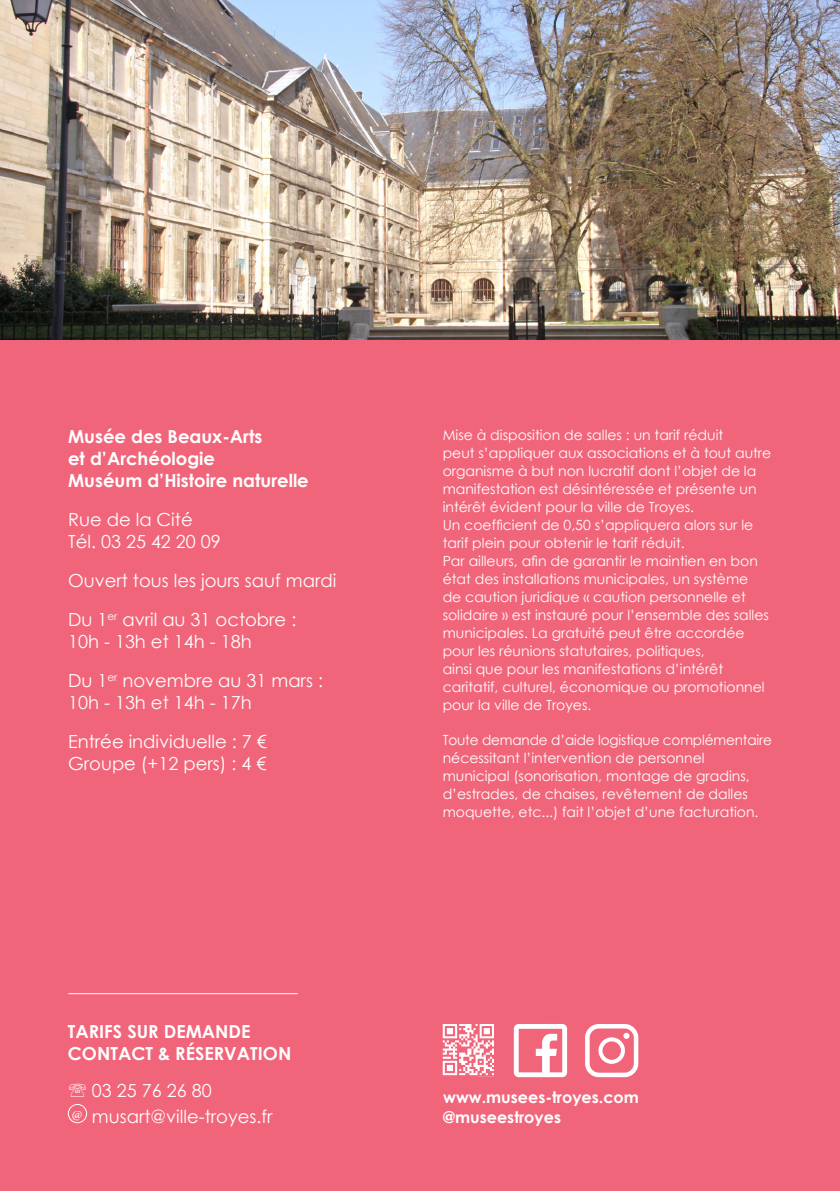
<style>
.page{position:relative;width:840px;height:1191px;background:#fff}
.page>*{position:absolute;margin:0;border:0;box-sizing:border-box;transform-origin:0 0}
.t1{font:18px/22px "Century Gothic";color:#fff}
.t2{font:700 18px/22px "Century Gothic";color:#fff}
.t3{font:700 16px "Century Gothic";color:#fff}
.t4{font:14px/18px "Century Gothic";color:#fff}
.t5{font:14px "Minion Pro";color:#fff}
</style>
<div class="page">
<img style="left:0;top:0;width:839px;height:340px">
<div style="left:0;top:340px;width:839px;height:851px;background:#f1657a"></div>
<div style="left:68px;top:1104px;width:19px;height:19px;border:1px solid #fff;border-radius:50%"></div>
<svg style="left:513px;top:1024px;width:53px;height:53px"></svg>
<svg style="left:442px;top:1024px;width:51px;height:51px"></svg>
<svg style="left:585px;top:1024px;width:53px;height:53px"></svg>
<div style="left:623px;top:1032px;width:6px;height:7px;background:#fff;border-radius:50%"></div>
<hr style="left:68px;top:993px;width:229px;height:1px;background:#fff">
<p class="t2" style="left:68px;top:425px;width:196px">Musée des Beaux-Arts et d’Archéologie</p>
<p class="t2" style="left:68px;top:469px;width:242px">Muséum d’Histoire naturelle</p>
<p class="t1" style="left:68px;top:508px;width:126px">Rue de la Cité</p>
<p class="t1" style="left:68px;top:530px;width:154px">Tél. 03 25 42 20 09</p>
<p class="t1" style="left:68px;top:569px;width:270px">Ouvert tous les jours sauf mardi</p>
<p class="t1" style="left:68px;top:608px;width:229px">Du 1<sup>er</sup> avril au 31 octobre :<br>10h - 13h et 14h - 18h</p>
<p class="t1" style="left:68px;top:669px;width:256px">Du 1<sup>er</sup> novembre au 31 mars :<br>10h - 13h et 14h - 17h</p>
<p class="t1" style="left:68px;top:730px;width:200px">Entrée individuelle : 7 €</p>
<p class="t1" style="left:68px;top:752px;width:200px">Groupe (+12 pers) : 4 €</p>
<p class="t2" style="left:68px;top:1019px;width:225px">TARIFS SUR DEMANDE<br>CONTACT &amp; RÉSERVATION</p>
<p class="t1" style="left:92px;top:1079px;width:121px">03 25 76 26 80</p>
<p class="t1" style="left:92px;top:1105px;width:182px">musart@ville-troyes.fr</p>
<p class="t5" style="left:72px;top:1104px;width:12px">@</p>
<p class="t4" style="left:442px;top:426px;width:330px">Mise à disposition de salles : un tarif réduit<br>peut s’appliquer aux associations et à tout autre organisme à but non lucratif dont l’objet de la manifestation est désintéressée et présente un intérêt évident pour la ville de Troyes.<br>Un coefficient de 0,50 s’appliquera alors sur le tarif plein pour obtenir le tarif réduit.</p>
<p class="t4" style="left:442px;top:552px;width:327px">Par ailleurs, afin de garantir le maintien en bon état des installations municipales, un système de caution juridique « caution personnelle et solidaire » est instauré pour l’ensemble des salles municipales. La gratuité peut être accordée pour les réunions statutaires, politiques,<br>ainsi que pour les manifestations d’intérêt caritatif, culturel, économique ou promotionnel pour la ville de Troyes.</p>
<p class="t4" style="left:442px;top:731px;width:330px">Toute demande d’aide logistique complémentaire nécessitant l’intervention de personnel municipal (sonorisation, montage de gradins, d’estrades, de chaises, revêtement de dalles moquette, etc...) fait l’objet d’une facturation.</p>
<p class="t3" style="left:443px;top:1085px;width:197px">www.musees-troyes.com</p>
<p class="t3" style="left:443px;top:1105px;width:119px">@museestroyes</p>
</div>
